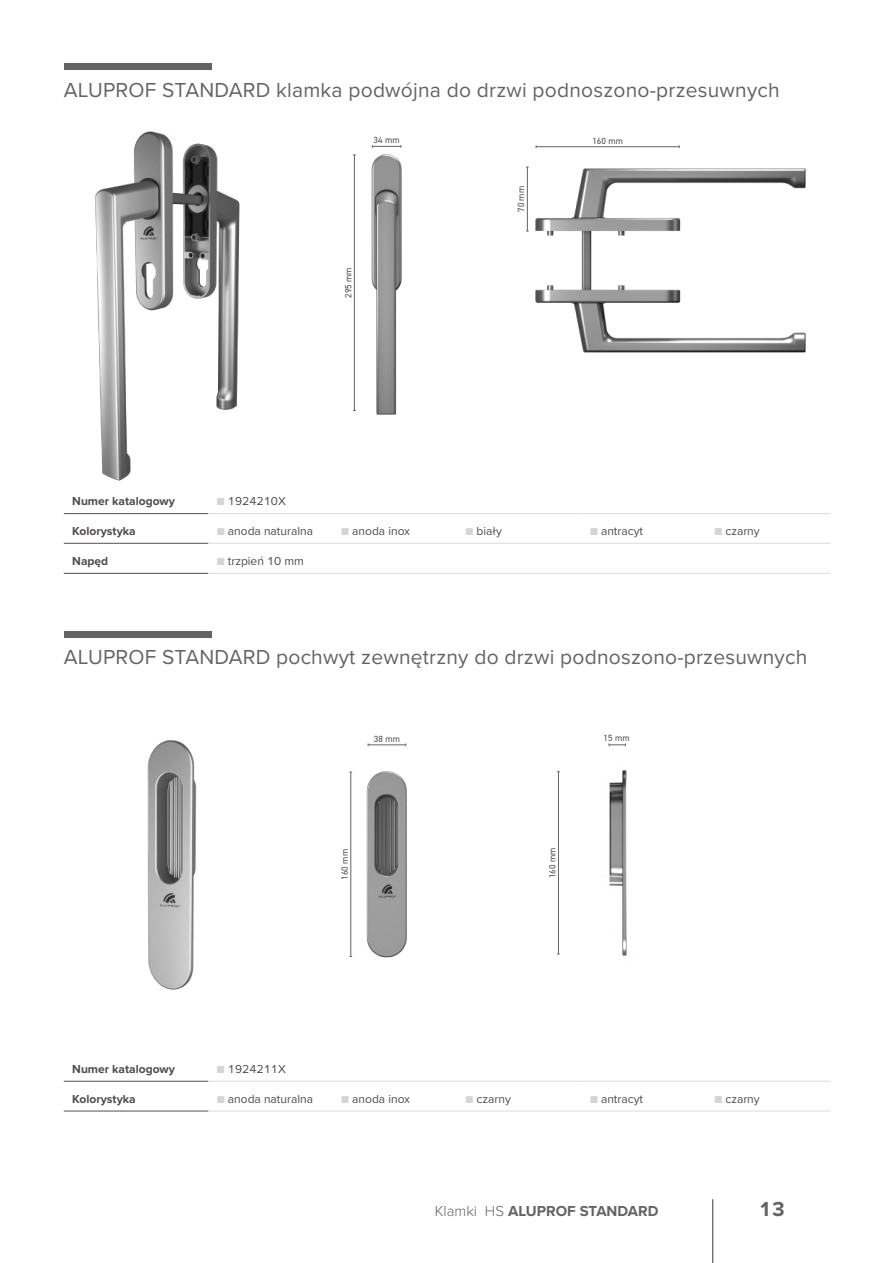
<style>
.page{position:relative;width:893px;height:1263px;background:#fff}
.page>*{position:absolute;margin:0;border:0;box-sizing:border-box;transform-origin:0 0}
.t1{font:21px "Proxima Nova";letter-spacing:.01em;color:#656365}
.t2{font:700 21px "Proxima Nova";color:#656365}
.t3{font:700 15px "Proxima Nova";color:#656365}
.t4{font:12px "Proxima Nova";color:#4e4b4c}
.t5{font:700 12px "Proxima Nova";color:#4e4b4c}
.t6{font:9px "DIN2014";letter-spacing:.01em;color:#4e4b4c}
.s1{color:#d5d4d5}
.s2{font-weight:300}
</style>
<div class="page">
<hr style="left:712px;top:1199px;width:1px;height:64px;background:#4e4b4c">
<hr style="left:64px;top:1081px;width:144px;height:1px;background:#656365">
<hr style="left:64px;top:1110px;width:144px;height:1px;background:#656365">
<hr style="left:208px;top:1081px;width:125px;height:1px;background:#e0dfdf">
<hr style="left:333px;top:1081px;width:124px;height:1px;background:#e0dfdf">
<hr style="left:457px;top:1081px;width:124px;height:1px;background:#e0dfdf">
<hr style="left:581px;top:1081px;width:125px;height:1px;background:#e0dfdf">
<hr style="left:706px;top:1081px;width:124px;height:1px;background:#e0dfdf">
<hr style="left:208px;top:1110px;width:125px;height:1px;background:#e0dfdf">
<hr style="left:333px;top:1110px;width:124px;height:1px;background:#e0dfdf">
<hr style="left:457px;top:1110px;width:124px;height:1px;background:#e0dfdf">
<hr style="left:581px;top:1110px;width:125px;height:1px;background:#e0dfdf">
<hr style="left:706px;top:1110px;width:124px;height:1px;background:#e0dfdf">
<hr style="left:64px;top:513px;width:144px;height:1px;background:#656365">
<hr style="left:64px;top:543px;width:144px;height:1px;background:#656365">
<hr style="left:64px;top:573px;width:144px;height:1px;background:#656365">
<hr style="left:208px;top:513px;width:125px;height:1px;background:#e0dfdf">
<hr style="left:333px;top:513px;width:124px;height:1px;background:#e0dfdf">
<hr style="left:457px;top:513px;width:124px;height:1px;background:#e0dfdf">
<hr style="left:581px;top:513px;width:125px;height:1px;background:#e0dfdf">
<hr style="left:706px;top:513px;width:124px;height:1px;background:#e0dfdf">
<hr style="left:208px;top:543px;width:125px;height:1px;background:#e0dfdf">
<hr style="left:333px;top:543px;width:124px;height:1px;background:#e0dfdf">
<hr style="left:457px;top:543px;width:124px;height:1px;background:#e0dfdf">
<hr style="left:581px;top:543px;width:125px;height:1px;background:#e0dfdf">
<hr style="left:706px;top:543px;width:124px;height:1px;background:#e0dfdf">
<hr style="left:208px;top:573px;width:125px;height:1px;background:#e0dfdf">
<hr style="left:333px;top:573px;width:124px;height:1px;background:#e0dfdf">
<hr style="left:457px;top:573px;width:124px;height:1px;background:#e0dfdf">
<hr style="left:581px;top:573px;width:125px;height:1px;background:#e0dfdf">
<hr style="left:706px;top:573px;width:124px;height:1px;background:#e0dfdf">
<img style="left:95px;top:131px;width:145px;height:350px">
<img style="left:371px;top:154px;width:31px;height:261px">
<img style="left:535px;top:168px;width:271px;height:185px">
<hr style="left:354px;top:155px;width:1px;height:255px;background:#656365">
<svg style="left:372px;top:145px;width:30px;height:3px"></svg>
<hr style="left:527px;top:167px;width:1px;height:64px;background:#656365">
<hr style="left:536px;top:146px;width:143px;height:1px;background:#656365">
<hr style="left:351px;top:772px;width:1px;height:184px;background:#656365">
<hr style="left:368px;top:744px;width:38px;height:1px;background:#656365">
<hr style="left:558px;top:772px;width:1px;height:182px;background:#656365">
<svg style="left:609px;top:743px;width:17px;height:3px"></svg>
<img style="left:147px;top:740px;width:50px;height:250px">
<img style="left:366px;top:771px;width:41px;height:187px">
<img style="left:609px;top:770px;width:18px;height:186px">
<div style="left:64px;top:64px;width:148px;height:6px;background:#656365"></div>
<div style="left:64px;top:631px;width:148px;height:7px;background:#656365"></div>
<h1 class="t1" style="left:64px;top:74px;width:717px">ALUPROF STANDARD klamka podwójna do drzwi podnoszono-przesuwnych</h1>
<p class="t6" style="left:374px;top:135px;width:28px">34 mm</p>
<p class="t6" style="left:343px;top:298px;width:32px;rotate:-90deg">295 mm</p>
<p class="t6" style="left:516px;top:212px;width:28px;rotate:-90deg">70 mm</p>
<p class="t6" style="left:592px;top:135px;width:32px">160 mm</p>
<p class="t5" style="left:72px;top:492px;width:104px">Numer katalogowy</p>
<p class="t4" style="left:217px;top:492px;width:71px"><span class="s1">■</span> 1924210X</p>
<p class="t5" style="left:72px;top:522px;width:65px">Kolorystyka</p>
<p class="t4" style="left:217px;top:522px;width:98px"><span class="s1">■</span> anoda naturalna</p>
<p class="t4" style="left:341px;top:522px;width:70px"><span class="s1">■</span> anoda inox</p>
<p class="t4" style="left:466px;top:522px;width:38px"><span class="s1">■</span> biały</p>
<p class="t4" style="left:590px;top:522px;width:55px"><span class="s1">■</span> antracyt</p>
<p class="t4" style="left:714px;top:522px;width:47px"><span class="s1">■</span> czarny</p>
<p class="t5" style="left:72px;top:552px;width:37px">Napęd</p>
<p class="t4" style="left:217px;top:552px;width:89px"><span class="s1">■</span> trzpień 10 mm</p>
<h1 class="t1" style="left:64px;top:642px;width:745px">ALUPROF STANDARD pochwyt zewnętrzny do drzwi podnoszono-przesuwnych</h1>
<p class="t6" style="left:374px;top:733px;width:28px">38 mm</p>
<p class="t6" style="left:339px;top:880px;width:32px;rotate:-90deg">160 mm</p>
<p class="t6" style="left:547px;top:878px;width:32px;rotate:-90deg">160 mm</p>
<p class="t6" style="left:604px;top:732px;width:28px">15 mm</p>
<p class="t5" style="left:72px;top:1060px;width:104px">Numer katalogowy</p>
<p class="t4" style="left:217px;top:1060px;width:71px"><span class="s1">■</span> 1924211X</p>
<p class="t5" style="left:72px;top:1089px;width:65px">Kolorystyka</p>
<p class="t4" style="left:217px;top:1089px;width:98px"><span class="s1">■</span> anoda naturalna</p>
<p class="t4" style="left:341px;top:1089px;width:70px"><span class="s1">■</span> anoda inox</p>
<p class="t4" style="left:466px;top:1089px;width:47px"><span class="s1">■</span> czarny</p>
<p class="t4" style="left:590px;top:1089px;width:55px"><span class="s1">■</span> antracyt</p>
<p class="t4" style="left:714px;top:1089px;width:47px"><span class="s1">■</span> czarny</p>
<p class="t3" style="left:435px;top:1199px;width:225px"><span class="s2">Klamki HS</span> ALUPROF STANDARD</p>
<h1 class="t2" style="left:759px;top:1193px;width:28px">13</h1>
</div>
